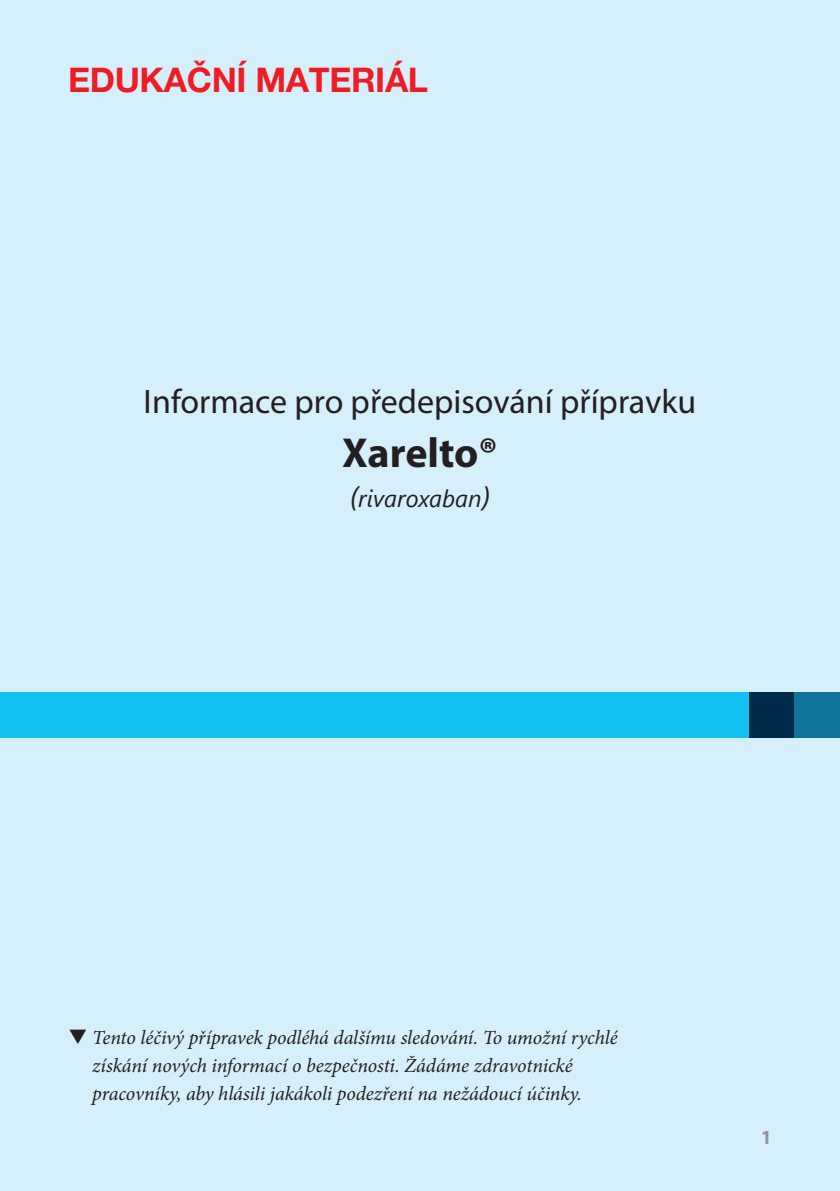
<style>
.page{position:relative;width:840px;height:1191px;background:#fff}
.page>*{position:absolute;margin:0;border:0;box-sizing:border-box;transform-origin:0 0}
.t1{font:700 42px "Myriad Pro";letter-spacing:-.005em;color:#231f20}
.t2{font:34px "Myriad Pro";color:#231f20}
.t3{font:700 34px "Helvetica Neue LT Pro";letter-spacing:-.01em;color:#ee1d23}
.t4{font:italic 24px "Segoe UI";color:#231f20}
.t5{font:italic 20px/28px "Minion Pro";letter-spacing:-.005em;color:#231f20}
.t6{font:700 20px "Myriad Pro";color:#939598}
.s1{font-family:"Myriad Pro";font-size:30px}
</style>
<div class="page">
<div style="left:0;top:0;width:839px;height:1191px;background:#d6f0fb"></div>
<div style="left:0;top:692px;width:748px;height:45px;background:#12c0f2"></div>
<div style="left:748px;top:692px;width:46px;height:45px;background:#002a49"></div>
<div style="left:794px;top:692px;width:45px;height:45px;background:#107399"></div>
<p class="t3" style="left:68px;top:59px;width:361px">EDUKAČNÍ MATERIÁL</p>
<p class="t2" style="left:143px;top:381px;width:554px">Informace pro předepisování přípravku</p>
<p class="t1" style="left:342px;top:425px;width:157px">Xarelto®</p>
<p class="t4" style="left:349px;top:482px;width:142px"><span class="s1">(</span>rivaroxaban<span class="s1">)</span></p>
<p class="t5" style="left:92px;top:1023px;width:526px;text-indent:-24px">❑ Tento léčivý přípravek podléhá dalšímu sledování. To umožní rychlé získání nových informací o bezpečnosti. Žádáme zdravotnické pracovníky, aby hlásili jakákoli podezření na nežádoucí účinky.</p>
<p class="t6" style="left:760px;top:1123px;width:13px">1</p>
</div>
